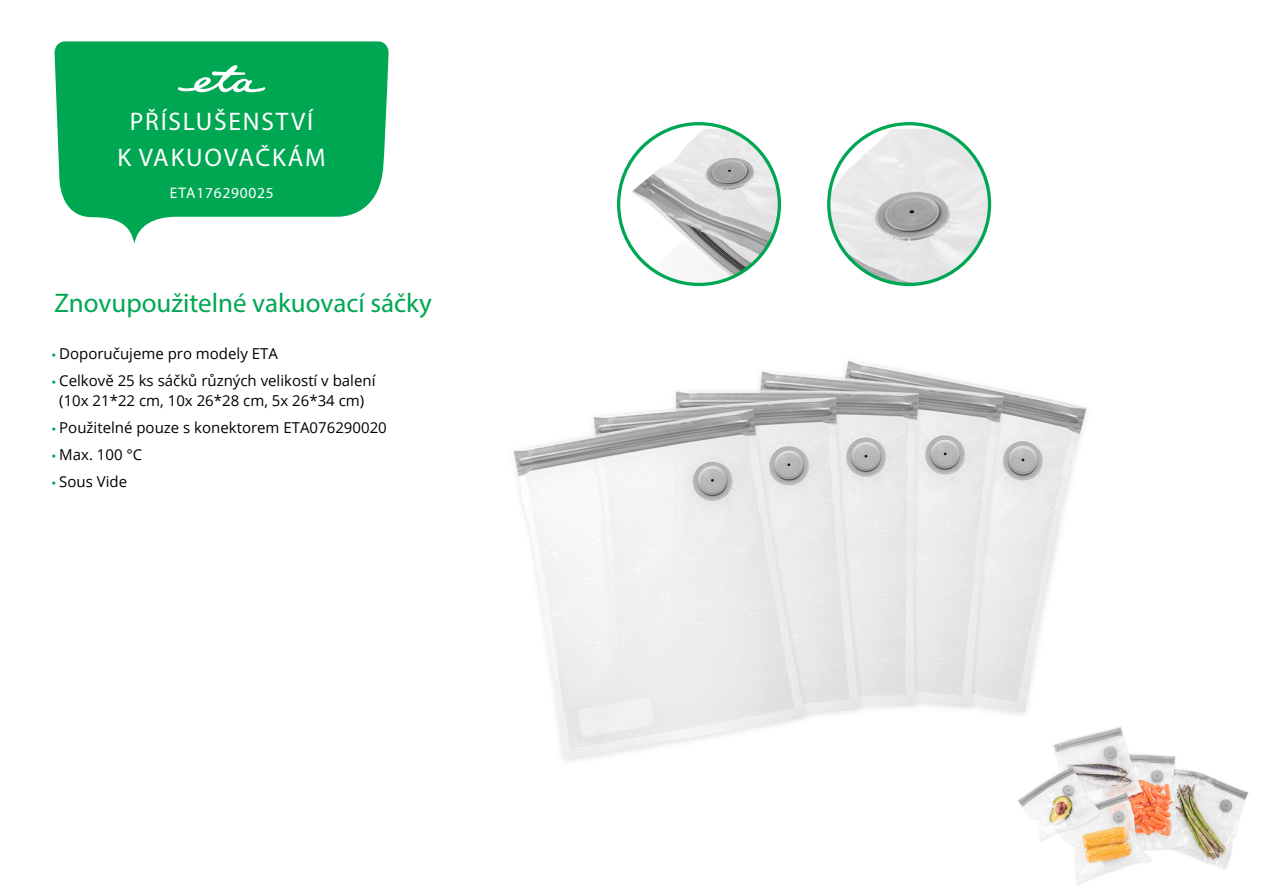
<style>
.page{position:relative;width:1263px;height:893px;background:#fff}
.page>*{position:absolute;margin:0;border:0;box-sizing:border-box;transform-origin:0 0}
.t1{font:27px "Myriad Pro";color:#00a753}
.t2{font:25.5px/36.5px "Myriad Pro";letter-spacing:.07em;color:#fff;text-align:center}
.t3{font:15.45px "Myriad Pro";letter-spacing:.05em;color:#fff}
.t4{font:15px/20.2px "Open Sans";color:#000;text-align:center}
.s1{font-family:"Myriad Pro";color:#00a753}
</style>
<div class="page">
<img style="left:513px;top:360px;width:574px;height:401px">
<svg style="left:54px;top:41px;width:335px;height:203px;fill:#00a753"></svg>
<svg style="left:178px;top:65px;width:87px;height:27px"></svg>
<img style="left:829px;top:129px;width:160px;height:155px">
<div style="left:827px;top:122px;width:164px;height:164px;border:3px solid #00a753;border-radius:50%"></div>
<img style="left:619px;top:129px;width:160px;height:155px">
<div style="left:617px;top:122px;width:164px;height:164px;border:3px solid #00a753;border-radius:50%"></div>
<img style="left:1001px;top:718px;width:248px;height:167px">
<p class="t2" style="left:117px;top:103px;width:210px">PŘÍSLUŠENSTVÍ<br>K VAKUOVAČKÁM</p>
<p class="t3" style="left:170px;top:183px;width:105px">ETA176290025</p>
<p class="t1" style="left:54px;top:286px;width:379px">Znovupoužitelné vakuovací sáčky</p>
<p class="t4" style="left:52px;top:343px;width:228px"><span class="s1">•</span> Doporučujeme pro modely ETA</p>
<p class="t4" style="left:52px;top:370px;width:325px"><span class="s1">•</span> Celkově 25 ks sáčků různých velikostí v balení (10x 21*22 cm, 10x 26*28 cm, 5x 26*34 cm)</p>
<p class="t4" style="left:52px;top:417px;width:336px"><span class="s1">•</span> Použitelné pouze s konektorem ETA076290020</p>
<p class="t4" style="left:52px;top:444px;width:92px"><span class="s1">•</span> Max. 100 °C</p>
<p class="t4" style="left:52px;top:471px;width:77px"><span class="s1">•</span> Sous Vide</p>
</div>
